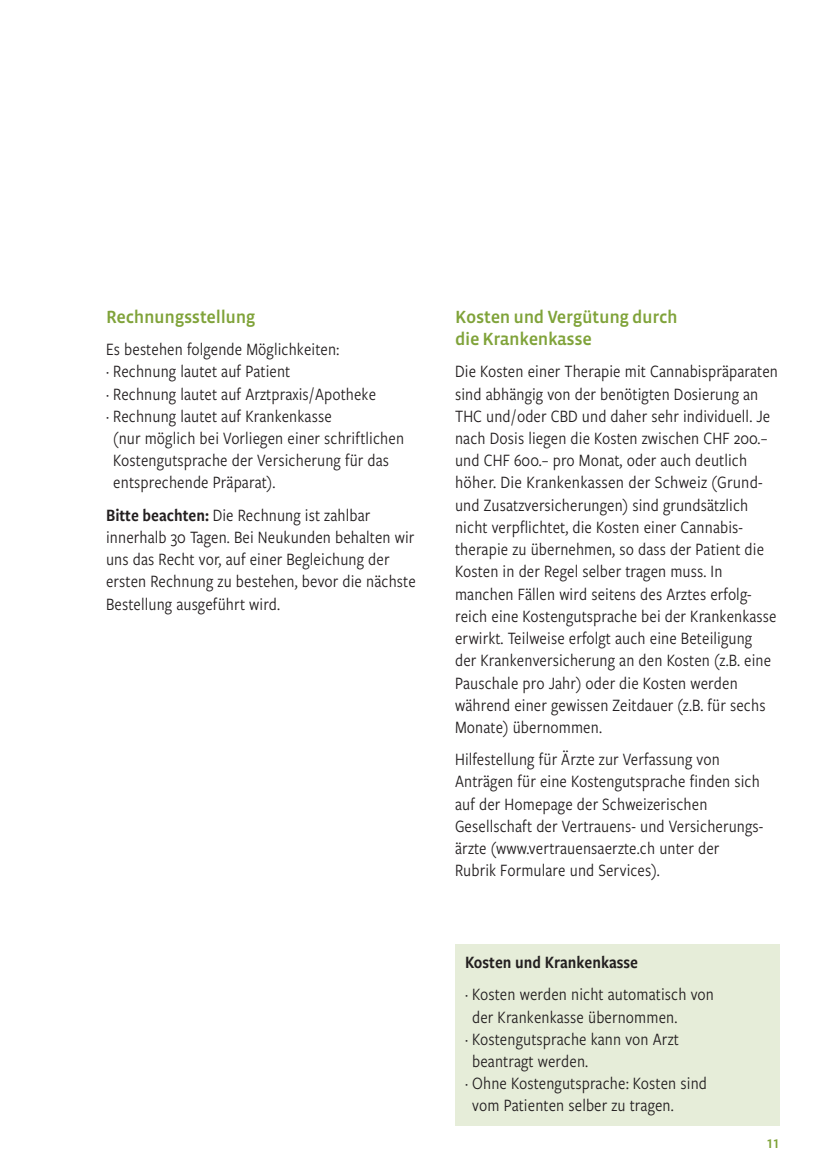
<style>
.page{position:relative;width:819px;height:1166px;background:#fff}
.page>*{position:absolute;margin:0;border:0;box-sizing:border-box;transform-origin:0 0}
.t1{font:18.03px/22.2px "Freight Sans Cnd Pro";letter-spacing:.005em;color:#231f20}
.t2{font:500 18.03px/22.2px "Vista Sans OTCE";letter-spacing:-.02em;color:#80a33a}
.t3{font:18.03px "Freight Sans Cnd Pro Semi";color:#231f20}
.t4{font:14px "Freight Sans Cnd Pro Semi";color:#80a33a}
.s1{font-family:"Freight Sans Cnd Pro Semi"}
</style>
<div class="page">
<div style="left:455px;top:944px;width:324px;height:182px;background:#e6edd9"></div>
<p class="t2" style="left:106px;top:306px;width:151px">Rechnungsstellung</p>
<p class="t1" style="left:106px;top:337px;width:235px">Es bestehen folgende Möglichkeiten:</p>
<p class="t1" style="left:106px;top:360px;width:186px">· Rechnung lautet auf Patient</p>
<p class="t1" style="left:106px;top:382px;width:271px">· Rechnung lautet auf Arztpraxis / Apotheke</p>
<p class="t1" style="left:106px;top:404px;width:227px">· Rechnung lautet auf Krankenkasse</p>
<p class="t1" style="left:113px;top:426px;width:292px">(nur möglich bei Vorliegen einer schriftlichen</p>
<p class="t1" style="left:113px;top:448px;width:277px">Kostengutsprache der Versicherung für das</p>
<p class="t1" style="left:113px;top:471px;width:164px">entsprechende Präparat).</p>
<p class="t1" style="left:106px;top:503px;width:311px"><span class="s1">Bitte beachten:</span> Die Rechnung ist zahlbar innerhalb 30 Tagen. Bei Neukunden behalten wir uns das Recht vor, auf einer Begleichung der ersten Rechnung zu bestehen, bevor die nächste Bestellung ausgeführt wird.</p>
<p class="t2" style="left:455px;top:306px;width:224px">Kosten und Vergütung durch die Krankenkasse</p>
<p class="t1" style="left:455px;top:360px;width:324px">Die Kosten einer Therapie mit Cannabispräparaten sind abhängig von der benötigten Dosierung an THC und / oder CBD und daher sehr individuell. Je nach Dosis liegen die Kosten zwischen CHF 200.– und CHF 600.– pro Monat, oder auch deutlich höher. Die Krankenkassen der Schweiz (Grund&shy;und Zusatzversicherungen) sind grundsätzlich nicht verpflichtet, die Kosten einer Cannabis&shy;therapie zu übernehmen, so dass der Patient die Kosten in der Regel selber tragen muss. In manchen Fällen wird seitens des Arztes erfolg&shy;reich eine Kostengutsprache bei der Krankenkasse erwirkt. Teilweise erfolgt auch eine Beteiligung<br>der Krankenversicherung an den Kosten (z.B. eine Pauschale pro Jahr) oder die Kosten werden während einer gewissen Zeitdauer (z.B. für sechs Monate) übernommen.</p>
<p class="t1" style="left:455px;top:747px;width:310px">Hilfestellung für Ärzte zur Verfassung von Anträgen für eine Kostengutsprache finden sich auf der Homepage der Schweizerischen Gesellschaft der Vertrauens- und Versicherungs&shy;ärzte (www.vertrauensaerzte.ch unter der Rubrik Formulare und Services).</p>
<p class="t3" style="left:465px;top:950px;width:175px">Kosten und Krankenkasse</p>
<p class="t1" style="left:465px;top:982px;width:250px">· Kosten werden nicht automatisch von</p>
<p class="t1" style="left:472px;top:1005px;width:207px">der Krankenkasse übernommen.</p>
<p class="t1" style="left:465px;top:1027px;width:215px">· Kostengutsprache kann von Arzt</p>
<p class="t1" style="left:472px;top:1049px;width:118px">beantragt werden.</p>
<p class="t1" style="left:465px;top:1071px;width:243px">· Ohne Kostengutsprache: Kosten sind</p>
<p class="t1" style="left:472px;top:1093px;width:203px">vom Patienten selber zu tragen.</p>
<p class="t4" style="left:766px;top:1134px;width:14px">11</p>
</div>
